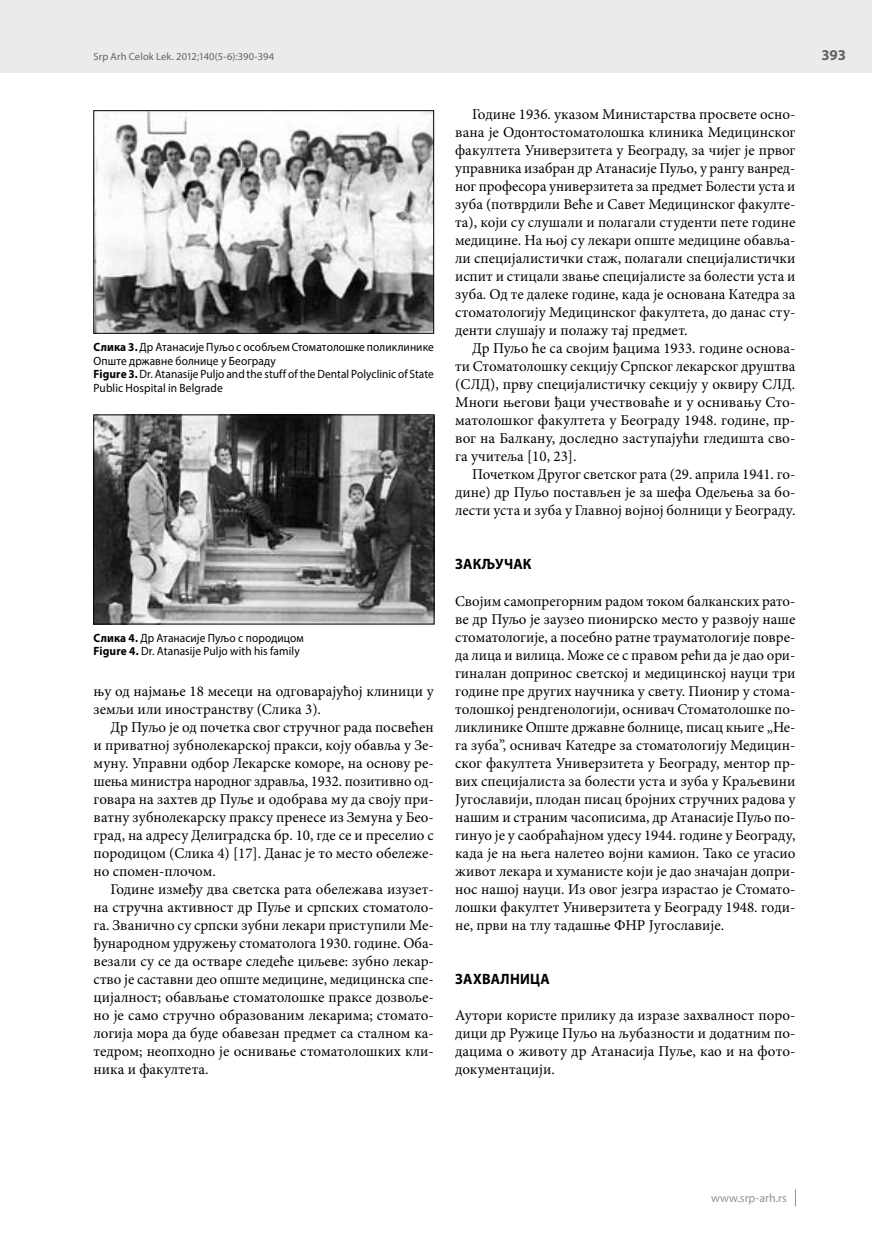
<style>
.page{position:relative;width:872px;height:1234px;background:#fff}
.page>*{position:absolute;margin:0;border:0;box-sizing:border-box;transform-origin:0 0}
.t1{font:15px/18px "Minion Pro";color:#000;text-align:justify}
.t2{font:700 15px "Myriad Pro";letter-spacing:.015em;color:#000;scale:.95 1}
.t3{font:700 15px "Myriad Pro";color:#636363}
.t4{font:12px/13.5px "Myriad Pro";letter-spacing:.005em;color:#000;scale:.95 1}
.t5{font:12px "Myriad Pro";letter-spacing:.005em;color:#939393}
.t6{font:10.5px "Myriad Pro";letter-spacing:.01em;color:#636363}
.s1{font-weight:700}
</style>
<div class="page">
<div style="left:0;top:0;width:872px;height:72px;background:#ebebeb"></div>
<svg style="left:795px;top:1189px;width:1px;height:16px"></svg>
<img style="left:96px;top:112px;width:336px;height:219px">
<div style="left:94px;top:110px;width:340px;height:223px;border:1px solid #000"></div>
<img style="left:96px;top:416px;width:336px;height:206px">
<div style="left:94px;top:414px;width:340px;height:210px;border:1px solid #000"></div>
<p class="t6" style="left:94px;top:50px;width:182px">Srp Arh Celok Lek. 2012;140(5-6):390-394</p>
<p class="t4" style="left:94px;top:340px;width:360px"><span class="s1">Слика 3.</span> Др Атанасије Пуљо с особљем Стоматолошке поликлинике Опште државне болнице у Београду<br><span class="s1">Figure 3.</span> Dr. Atanasije Puljo and the stuff of the Dental Polyclinic of State Public Hospital in Belgrade</p>
<p class="t4" style="left:94px;top:630px;width:223px"><span class="s1">Слика 4.</span> Др Атанасије Пуљо с породицом<br><span class="s1">Figure 4.</span> Dr. Atanasije Puljo with his family</p>
<p class="t1" style="left:94px;top:681px;width:342px">њу од најмање 18 месеци на одговарајућој клиници у земљи или иностранству (Слика 3).</p>
<p class="t1" style="left:94px;top:717px;width:342px;text-indent:17px">Др Пуљо је од почетка свог стручног рада посвећен и приватној зубнолекарској пракси, коју обавља у Зе&shy;муну. Управни одбор Лекарске коморе, на основу ре&shy;шења министра народног здравља, 1932. позитивно од&shy;говара на захтев др Пуље и одобрава му да своју при&shy;ватну зубнолекарску праксу пренесе из Земуна у Бео&shy;град, на адресу Делиградска бр. 10, где се и преселио с породицом (Слика 4) [17]. Данас је то место обележе&shy;но спомен-плочом.</p>
<p class="t1" style="left:94px;top:879px;width:340px;text-indent:17px">Године између два светска рата обележава изузет&shy;на стручна активност др Пуље и српских стоматоло&shy;га. Званично су српски зубни лекари приступили Ме&shy;ђународном удружењу стоматолога 1930. године. Оба&shy;везали су се да остваре следеће циљеве: зубно лекар&shy;ство је саставни део опште медицине, медицинска спе&shy;цијалност; обављање стоматолошке праксе дозвоље&shy;но је само стручно образованим лекарима; стомато&shy;логија мора да буде обавезан предмет са сталном ка&shy;тедром; неопходно је оснивање стоматолошких кли&shy;ника и факултета.</p>
<p class="t1" style="left:455px;top:105px;width:342px;text-indent:17px">Године 1936. указом Министарства просвете осно&shy;вана је Одонтостоматолошка клиника Медицинског факултета Универзитета у Београду, за чијег је првог управника изабран др Атанасије Пуљо, у рангу ванред&shy;ног професора универзитета за предмет Болести уста и зуба (потврдили Веће и Савет Медицинског факулте&shy;та), који су слушали и полагали студенти пете године медицине. На њој су лекари опште медицине обавља&shy;ли специјалистички стаж, полагали специјалистички испит и стицали звање специјалисте за болести уста и зуба. Од те далеке године, када је основана Катедра за стоматологију Медицинског факултета, до данас сту&shy;денти слушају и полажу тај предмет.</p>
<p class="t1" style="left:455px;top:339px;width:342px;text-indent:17px">Др Пуљо ће са својим ђацима 1933. године основа&shy;ти Стоматолошку секцију Српског лекарског друштва (СЛД), прву специјалистичку секцију у оквиру СЛД.<br>Многи његови ђаци учествоваће и у оснивању Сто&shy;матолошког факултета у Београду 1948. године, пр&shy;вог на Балкану, доследно заступајући гледишта сво&shy;га учитеља [10, 23].</p>
<p class="t1" style="left:455px;top:465px;width:342px;text-indent:17px">Почетком Другог светског рата (29. априла 1941. го&shy;дине) др Пуљо постављен је за шефа Одељења за бо&shy;лести уста и зуба у Главној војној болници у Београду.</p>
<p class="t2" style="left:455px;top:554px;width:82px">ЗАКЉУЧАК</p>
<p class="t1" style="left:455px;top:591px;width:342px">Својим самопрегорним радом током балканских рато&shy;ве др Пуљо је заузео пионирско место у развоју наше стоматологије, а посебно ратне трауматологије повре&shy;да лица и вилица. Може се с правом рећи да је дао ори&shy;гиналан допринос светској и медицинској науци три године пре других научника у свету. Пионир у стома&shy;толошкој рендгенологији, оснивач Стоматолошке по&shy;ликлинике Опште државне болнице, писац књиге „Не&shy;га зуба”, оснивач Катедре за стоматологију Медицин&shy;ског факултета Универзитета у Београду, ментор пр&shy;вих специјалиста за болести уста и зуба у Краљевини Југославији, плодан писац бројних стручних радова у нашим и страним часописима, др Атанасије Пуљо по&shy;гинуо је у саобраћајном удесу 1944. године у Београду, када је на њега налетео војни камион. Тако се угасио живот лекара и хуманисте који је дао значајан допри&shy;нос нашој науци. Из овог језгра израстао је Стомато&shy;лошки факултет Универзитета у Београду 1948. годи&shy;не, први на тлу тадашње ФНР Југославије.</p>
<p class="t2" style="left:455px;top:968px;width:101px">ЗАХВАЛНИЦА</p>
<p class="t1" style="left:455px;top:1005px;width:340px">Аутори користе прилику да изразе захвалност поро&shy;дици др Ружице Пуљо на љубазности и додатним по&shy;дацима о животу др Атанасија Пуље, као и на фото&shy;документацији.</p>
<p class="t3" style="left:821px;top:45px;width:26px">393</p>
<p class="t5" style="left:711px;top:1190px;width:77px">www.srp-arh.rs</p>
</div>
